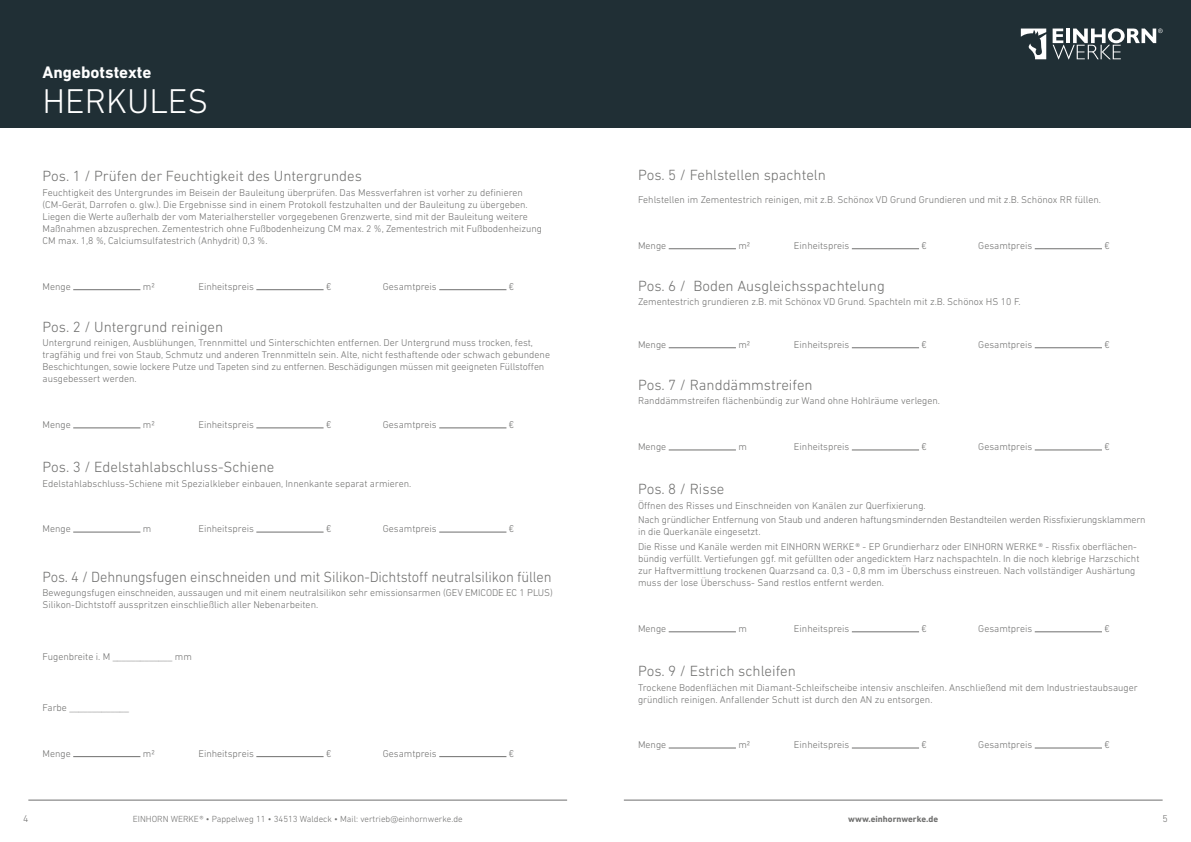
<style>
.page{position:relative;width:1191px;height:842px;background:#fff}
.page>*{position:absolute;margin:0;border:0;box-sizing:border-box;transform-origin:0 0}
.t1{font:300 35px "DIN Next LT Pro";color:#fff}
.t2{font:700 17px "DIN Next LT Pro";color:#fff}
.t3{font:300 15px "DIN Next LT Pro";color:#6f6f6e}
.t4{font:300 10px/12px "DIN Next LT Pro";color:#6f6f6e}
.t5{font:300 9px "DIN Next LT Pro";color:#6f6f6e}
.t6{font:700 9px "DIN Next LT Pro";color:#6f6f6e}
</style>
<div class="page">
<hr style="left:624px;top:800px;width:538px;height:1px;background:#6f6f6e">
<hr style="left:28px;top:800px;width:539px;height:1px;background:#6f6f6e">
<div style="left:0;top:0;width:604px;height:128px;background:#202f35"></div>
<hr style="left:73px;top:289px;width:67px;height:1px;background:#6f6f6e">
<hr style="left:256px;top:289px;width:67px;height:1px;background:#6f6f6e">
<hr style="left:439px;top:289px;width:67px;height:1px;background:#6f6f6e">
<hr style="left:73px;top:428px;width:67px;height:1px;background:#6f6f6e">
<hr style="left:256px;top:428px;width:67px;height:1px;background:#6f6f6e">
<hr style="left:439px;top:428px;width:67px;height:1px;background:#6f6f6e">
<hr style="left:73px;top:532px;width:67px;height:1px;background:#6f6f6e">
<hr style="left:256px;top:532px;width:67px;height:1px;background:#6f6f6e">
<hr style="left:439px;top:532px;width:67px;height:1px;background:#6f6f6e">
<hr style="left:73px;top:756px;width:67px;height:1px;background:#6f6f6e">
<hr style="left:256px;top:756px;width:67px;height:1px;background:#6f6f6e">
<hr style="left:439px;top:756px;width:67px;height:1px;background:#6f6f6e">
<div style="left:587px;top:0;width:604px;height:128px;background:#202f35"></div>
<hr style="left:668px;top:249px;width:68px;height:1px;background:#6f6f6e">
<hr style="left:852px;top:249px;width:67px;height:1px;background:#6f6f6e">
<hr style="left:1034px;top:249px;width:68px;height:1px;background:#6f6f6e">
<hr style="left:668px;top:348px;width:68px;height:1px;background:#6f6f6e">
<hr style="left:852px;top:348px;width:67px;height:1px;background:#6f6f6e">
<hr style="left:1034px;top:348px;width:68px;height:1px;background:#6f6f6e">
<hr style="left:668px;top:450px;width:68px;height:1px;background:#6f6f6e">
<hr style="left:852px;top:450px;width:67px;height:1px;background:#6f6f6e">
<hr style="left:1034px;top:450px;width:68px;height:1px;background:#6f6f6e">
<hr style="left:668px;top:632px;width:68px;height:1px;background:#6f6f6e">
<hr style="left:852px;top:632px;width:67px;height:1px;background:#6f6f6e">
<hr style="left:1034px;top:632px;width:68px;height:1px;background:#6f6f6e">
<hr style="left:668px;top:748px;width:68px;height:1px;background:#6f6f6e">
<hr style="left:852px;top:748px;width:67px;height:1px;background:#6f6f6e">
<hr style="left:1034px;top:748px;width:68px;height:1px;background:#6f6f6e">
<svg style="left:1020px;top:29px;width:26px;height:30px"></svg>
<svg style="left:1052px;top:28px;width:110px;height:31px"></svg>
<h2 class="t2" style="left:43px;top:63px;width:110px">Angebotstexte</h2>
<h1 class="t1" style="left:43px;top:81px;width:167px">HERKULES</h1>
<h3 class="t3" style="left:43px;top:168px;width:321px">Pos. 1 / Prüfen der Feuchtigkeit des Untergrundes</h3>
<p class="t4" style="left:43px;top:187px;width:501px">Feuchtigkeit des Untergrundes im Beisein der Bauleitung überprüfen. Das Messverfahren ist vorher zu definieren (CM-Gerät, Darrofen o. glw.). Die Ergebnisse sind in einem Protokoll festzuhalten und der Bauleitung zu übergeben.<br>Liegen die Werte außerhalb der vom Materialhersteller vorgegebenen Grenzwerte, sind mit der Bauleitung weitere Maßnahmen abzusprechen. Zementestrich ohne Fußbodenheizung CM max. 2 %, Zementestrich mit Fußbodenheizung CM max. 1,8 %, Calciumsulfatestrich (Anhydrit) 0,3 %.</p>
<p class="t4" style="left:43px;top:280px;width:30px">Menge</p>
<p class="t4" style="left:143px;top:280px;width:13px">m2</p>
<p class="t4" style="left:198px;top:280px;width:57px">Einheitspreis</p>
<p class="t4" style="left:326px;top:280px;width:7px">€</p>
<p class="t4" style="left:383px;top:280px;width:55px">Gesamtpreis</p>
<p class="t4" style="left:509px;top:280px;width:7px">€</p>
<h3 class="t3" style="left:43px;top:318px;width:182px">Pos. 2 / Untergrund reinigen</h3>
<p class="t4" style="left:43px;top:337px;width:509px">Untergrund reinigen, Ausblühungen, Trennmittel und Sinterschichten entfernen. Der Untergrund muss trocken, fest, tragfähig und frei von Staub, Schmutz und anderen Trennmitteln sein. Alte, nicht festhaftende oder schwach gebundene Beschichtungen, sowie lockere Putze und Tapeten sind zu entfernen. Beschädigungen müssen mit geeigneten Füllstoffen ausgebessert werden.</p>
<p class="t4" style="left:43px;top:419px;width:30px">Menge</p>
<p class="t4" style="left:143px;top:419px;width:13px">m2</p>
<p class="t4" style="left:198px;top:419px;width:57px">Einheitspreis</p>
<p class="t4" style="left:326px;top:419px;width:7px">€</p>
<p class="t4" style="left:383px;top:419px;width:55px">Gesamtpreis</p>
<p class="t4" style="left:509px;top:419px;width:7px">€</p>
<h3 class="t3" style="left:43px;top:458px;width:233px">Pos. 3 / Edelstahlabschluss-Schiene</h3>
<p class="t4" style="left:43px;top:477px;width:370px">Edelstahlabschluss-Schiene mit Spezialkleber einbauen, Innenkante separat armieren.</p>
<p class="t4" style="left:43px;top:523px;width:30px">Menge</p>
<p class="t4" style="left:143px;top:523px;width:10px">m</p>
<p class="t4" style="left:198px;top:523px;width:57px">Einheitspreis</p>
<p class="t4" style="left:326px;top:523px;width:7px">€</p>
<p class="t4" style="left:383px;top:523px;width:55px">Gesamtpreis</p>
<p class="t4" style="left:509px;top:523px;width:7px">€</p>
<h3 class="t3" style="left:43px;top:568px;width:510px">Pos. 4 / Dehnungsfugen einschneiden und mit Silikon-Dichtstoff neutralsilikon füllen</h3>
<p class="t4" style="left:43px;top:587px;width:512px">Bewegungsfugen einschneiden, aussaugen und mit einem neutralsilikon sehr emissionsarmen (GEV EMICODE EC 1 PLUS)<br>Silikon-Dichtstoff ausspritzen einschließlich aller Nebenarbeiten.</p>
<p class="t4" style="left:43px;top:650px;width:151px">Fugenbreite i. M _____________ mm</p>
<p class="t4" style="left:43px;top:702px;width:88px">Farbe _____________</p>
<p class="t4" style="left:43px;top:747px;width:30px">Menge</p>
<p class="t4" style="left:143px;top:747px;width:13px">m2</p>
<p class="t4" style="left:198px;top:747px;width:57px">Einheitspreis</p>
<p class="t4" style="left:326px;top:747px;width:7px">€</p>
<p class="t4" style="left:383px;top:747px;width:55px">Gesamtpreis</p>
<p class="t4" style="left:509px;top:747px;width:7px">€</p>
<h3 class="t3" style="left:638px;top:167px;width:189px">Pos. 5 / Fehlstellen spachteln</h3>
<p class="t4" style="left:638px;top:194px;width:464px">Fehlstellen im Zementestrich reinigen, mit z.B. Schönox VD Grund Grundieren und mit z.B. Schönox RR füllen.</p>
<p class="t4" style="left:638px;top:239px;width:30px">Menge</p>
<p class="t4" style="left:738px;top:239px;width:13px">m2</p>
<p class="t4" style="left:794px;top:239px;width:57px">Einheitspreis</p>
<p class="t4" style="left:921px;top:239px;width:7px">€</p>
<p class="t4" style="left:978px;top:239px;width:55px">Gesamtpreis</p>
<p class="t4" style="left:1104px;top:239px;width:7px">€</p>
<h3 class="t3" style="left:638px;top:277px;width:248px">Pos. 6 / Boden Ausgleichsspachtelung</h3>
<p class="t4" style="left:638px;top:296px;width:384px">Zementestrich grundieren z.B. mit Schönox VD Grund. Spachteln mit z.B. Schönox HS 10 F.</p>
<p class="t4" style="left:638px;top:338px;width:30px">Menge</p>
<p class="t4" style="left:738px;top:338px;width:13px">m2</p>
<p class="t4" style="left:794px;top:338px;width:57px">Einheitspreis</p>
<p class="t4" style="left:921px;top:338px;width:7px">€</p>
<p class="t4" style="left:978px;top:338px;width:55px">Gesamtpreis</p>
<p class="t4" style="left:1104px;top:338px;width:7px">€</p>
<h3 class="t3" style="left:638px;top:376px;width:176px">Pos. 7 / Randdämmstreifen</h3>
<p class="t4" style="left:638px;top:395px;width:304px">Randdämmstreifen flächenbündig zur Wand ohne Hohlräume verlegen.</p>
<p class="t4" style="left:638px;top:441px;width:30px">Menge</p>
<p class="t4" style="left:738px;top:441px;width:10px">m</p>
<p class="t4" style="left:794px;top:441px;width:57px">Einheitspreis</p>
<p class="t4" style="left:921px;top:441px;width:7px">€</p>
<p class="t4" style="left:978px;top:441px;width:55px">Gesamtpreis</p>
<p class="t4" style="left:1104px;top:441px;width:7px">€</p>
<h3 class="t3" style="left:638px;top:480px;width:88px">Pos. 8 / Risse</h3>
<p class="t4" style="left:638px;top:498px;width:509px;line-height:14.8px">Öffnen des Risses und Einschneiden von Kanälen zur Querfixierung.<br>Nach gründlicher Entfernung von Staub und anderen haftungsmindernden Bestandteilen werden Rissfixierungsklammern</p>
<p class="t4" style="left:638px;top:524px;width:500px;line-height:14.8px">in die Querkanäle eingesetzt.<br>Die Risse und Kanäle werden mit EINHORN WERKE® - EP Grundierharz oder EINHORN WERKE® - Rissfix oberflächen-</p>
<p class="t4" style="left:638px;top:553px;width:503px">bündig verfüllt. Vertiefungen ggf. mit gefüllten oder angedicktem Harz nachspachteln. In die noch klebrige Harzschicht zur Haftvermittlung trockenen Quarzsand ca. 0,3 - 0,8 mm im Überschuss einstreuen. Nach vollständiger Aushärtung muss der lose Überschuss- Sand restlos entfernt werden.</p>
<p class="t4" style="left:638px;top:622px;width:30px">Menge</p>
<p class="t4" style="left:738px;top:622px;width:10px">m</p>
<p class="t4" style="left:794px;top:622px;width:57px">Einheitspreis</p>
<p class="t4" style="left:921px;top:622px;width:7px">€</p>
<p class="t4" style="left:978px;top:622px;width:55px">Gesamtpreis</p>
<p class="t4" style="left:1104px;top:622px;width:7px">€</p>
<h3 class="t3" style="left:638px;top:662px;width:159px">Pos. 9 / Estrich schleifen</h3>
<p class="t4" style="left:638px;top:681px;width:501px">Trockene Bodenflächen mit Diamant-Schleifscheibe intensiv anschleifen. Anschließend mit dem Industriestaubsauger gründlich reinigen. Anfallender Schutt ist durch den AN zu entsorgen.</p>
<p class="t4" style="left:638px;top:739px;width:30px">Menge</p>
<p class="t4" style="left:738px;top:739px;width:13px">m2</p>
<p class="t4" style="left:794px;top:739px;width:57px">Einheitspreis</p>
<p class="t4" style="left:921px;top:739px;width:7px">€</p>
<p class="t4" style="left:978px;top:739px;width:55px">Gesamtpreis</p>
<p class="t4" style="left:1104px;top:739px;width:7px">€</p>
<p class="t4" style="left:23px;top:813px;width:7px">4</p>
<p class="t5" style="left:133px;top:813px;width:331px">EINHORN WERKE® • Pappelweg 11 • 34513 Waldeck • Mail: vertrieb@einhornwerke.de</p>
<p class="t6" style="left:848px;top:813px;width:91px">www.einhornwerke.de</p>
<p class="t4" style="left:1162px;top:813px;width:7px">5</p>
</div>
